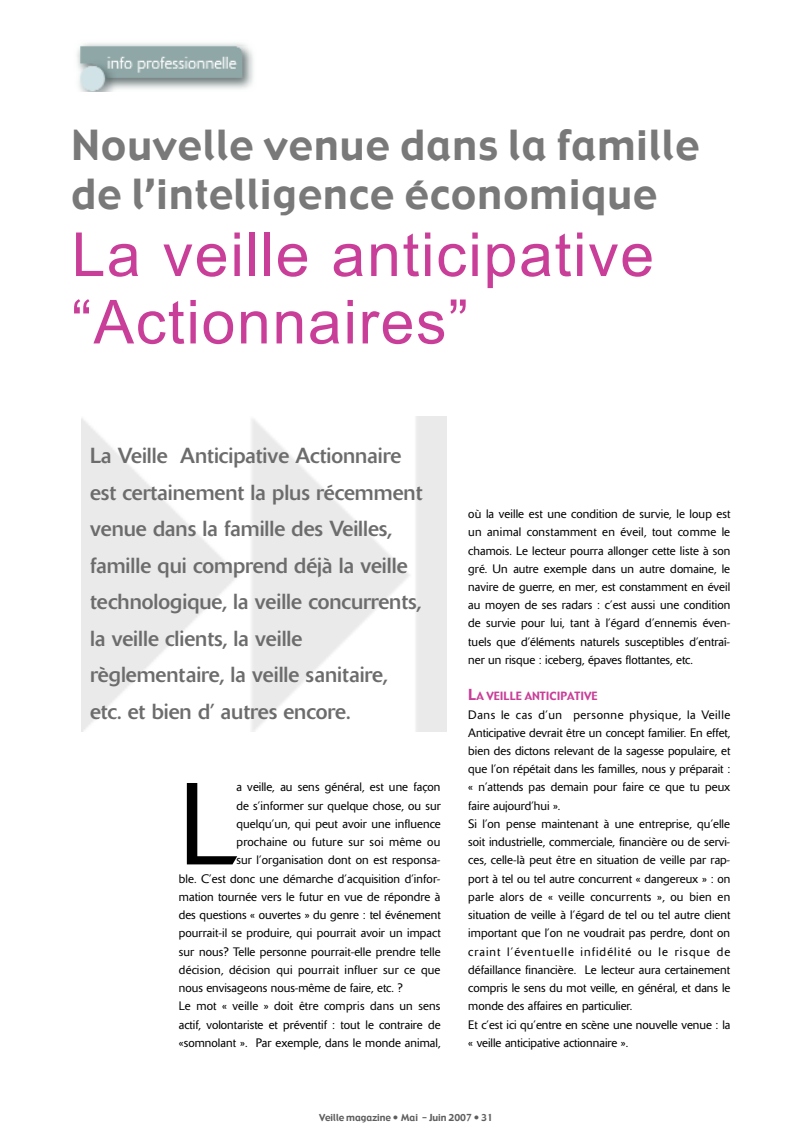
<style>
.page{position:relative;width:812px;height:1146px;background:#fff}
.page>*{position:absolute;margin:0;border:0;box-sizing:border-box;transform-origin:0 0}
.t1{font:300 115.2px "Delta";color:#000}
.t2{font:60.75px/67.3px "Arial";letter-spacing:.03em;color:#c93e98}
.t3{font:40.5px/48.6px "Gadget";letter-spacing:.03em;color:#797979}
.t4{font:21.6px/36.5px "Delta";color:#6c6c6c}
.t5{font:300 12.15px/18.3px "Delta";letter-spacing:.005em;color:#000;text-align:justify}
.t6{font:11.1px "Gadget";color:#c93e98}
.t7{font:9.45px "Gadget";color:#5e5e5e}
.s1{font-size:14.85px}
</style>
<div class="page">
<img style="left:77px;top:43px;width:176px;height:49px">
<h3 class="t3" style="left:72px;top:120px;width:629px">Nouvelle venue dans la famille de l’intelligence économique</h3>
<h2 class="t2" style="left:72px;top:221px;width:584px">La veille anticipative “A c tio n n a ire s ”</h2>
<p class="t4" style="left:90px;top:440px;width:334px">La Veille Anticipative Actionnaire est certainement la plus récemment venue dans la famille des Veilles, famille qui comprend déjà la veille technologique, la veille concurrents, la veille clients, la veille règlementaire, la veille sanitaire, etc. et bien d’ autres encore.</p>
<h1 class="t1" style="left:179px;top:782px;width:59px">L</h1>
<p class="t5" style="left:236px;top:779px;width:205px">a veille, au sens général, est une façon</p>
<p class="t5" style="left:236px;top:797px;width:206px">de s’informer sur quelque chose, ou sur</p>
<p class="t5" style="left:236px;top:815px;width:206px">quelqu’un, qui peut avoir une influence</p>
<p class="t5" style="left:236px;top:834px;width:205px">prochaine ou future sur soi même ou</p>
<p class="t5" style="left:236px;top:852px;width:205px">sur l’organisation dont on est responsa-</p>
<p class="t5" style="left:179px;top:870px;width:263px">ble. C’est donc une démarche d’acquisition d’infor-</p>
<p class="t5" style="left:179px;top:888px;width:263px">mation tournée vers le futur en vue de répondre à</p>
<p class="t5" style="left:179px;top:907px;width:263px">des questions « ouvertes » du genre : tel événement</p>
<p class="t5" style="left:179px;top:925px;width:263px">pourrait-il se produire, qui pourrait avoir un impact</p>
<p class="t5" style="left:179px;top:943px;width:263px">sur nous? Telle personne pourrait-elle prendre telle</p>
<p class="t5" style="left:179px;top:961px;width:263px">décision, décision qui pourrait influer sur ce que</p>
<p class="t5" style="left:179px;top:979px;width:225px">nous envisageons nous-même de faire, etc. ?</p>
<p class="t5" style="left:179px;top:998px;width:263px">Le mot « veille » doit être compris dans un sens</p>
<p class="t5" style="left:179px;top:1016px;width:263px">actif, volontariste et préventif : tout le contraire de</p>
<p class="t5" style="left:179px;top:1034px;width:263px">«somnolant ». Par exemple, dans le monde animal,</p>
<p class="t5" style="left:468px;top:506px;width:264px">où la veille est une condition de survie, le loup est un animal constamment en éveil, tout comme le chamois. Le lecteur pourra allonger cette liste à son gré. Un autre exemple dans un autre domaine, le navire de guerre, en mer, est constamment en éveil au moyen de ses radars : c’est aussi une condition de survie pour lui, tant à l’égard d’ennemis éven&shy;tuels que d’éléments naturels susceptibles d’entraî&shy;ner un risque : iceberg, épaves flottantes, etc.</p>
<p class="t6" style="left:468px;top:689px;width:131px"><span class="s1">L</span>A VEILLE ANTICIPATIVE</p>
<p class="t5" style="left:468px;top:706px;width:264px;text-align:left">Dans le cas d’un personne physique, la Ve ille Anticipative devrait être un concept familier. En effet, bien des dictons relevant de la sagesse populaire, et que l’on répétait dans les familles, nous y préparait : « n’attends pas demain pour faire ce que tu peux faire aujourd’hui ».<br>Si l’on pense maintenant à une entreprise, qu’elle soit industrielle, commerciale, financière ou de servi&shy;ces, celle-là peut être en situation de veille par rap&shy;port à tel ou tel autre concurrent « dangereux » : on parle alors de « veille concurrents », ou bien en situation de veille à l’égard de tel ou tel autre client important que l’on ne voudrait pas perdre, dont on craint l’éventuelle infidélité ou le risque de défaillance financière. Le lecteur aura certainement compris le sens du mot veille, en général, et dans le monde des affaires en particulier.<br>Et c’est ici qu’entre en scène une nouvelle venue : la « veille anticipative actionnaire ».</p>
<p class="t7" style="left:319px;top:1110px;width:175px">Veille magazine • Mai - Juin 2007 • 31</p>
</div>
